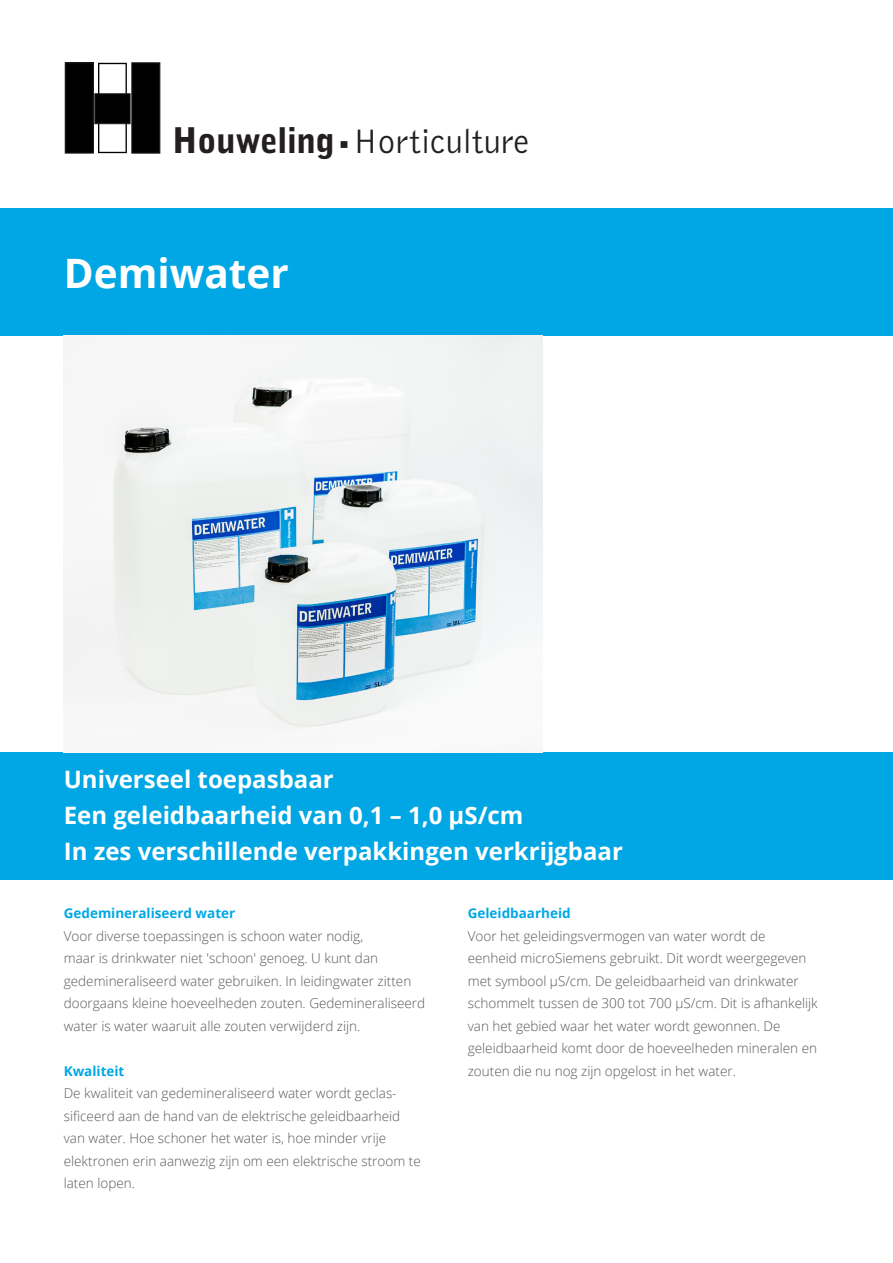
<style>
.page{position:relative;width:893px;height:1263px;background:#fff}
.page>*{position:absolute;margin:0;border:0;box-sizing:border-box;transform-origin:0 0}
.t1{font:700 40.5px "Open Sans";color:#fff}
.t2{font:300 35.1px "Bell Gothic Std";letter-spacing:-.01em;color:#231f20}
.t3{font:700 24px "Open Sans";color:#fff}
.t4{font:300 13.5px/22.5px "Open Sans";color:#57585a}
.t5{font:700 13.5px "Open Sans";color:#00a7e4}
.s1{font-weight:900}
</style>
<div class="page">
<div style="left:0;top:753px;width:893px;height:127px;background:#00a7e4"></div>
<div style="left:65px;top:63px;width:28px;height:90px;background:#000"></div>
<div style="left:65px;top:63px;width:28px;height:90px;border:1px solid #231f20"></div>
<div style="left:132px;top:63px;width:28px;height:90px;background:#000;border:1px solid #231f20"></div>
<svg style="left:98px;top:63px;width:29px;height:90px"></svg>
<div style="left:95px;top:94px;width:35px;height:30px;background:#000;border:1px solid #231f20"></div>
<div style="left:0;top:208px;width:893px;height:128px;background:#00a7e4"></div>
<img style="left:64px;top:336px;width:478px;height:392px">
<p class="t2" style="left:172px;top:123px;width:359px"><span class="s1">Houweling</span> Horticulture</p>
<p class="t1" style="left:64px;top:244px;width:227px">Demiwater</p>
<p class="t3" style="left:64px;top:762px;width:271px">Universeel toepasbaar</p>
<p class="t3" style="left:64px;top:798px;width:461px">Een geleidbaarheid van 0,1 – 1,0 µS/cm</p>
<p class="t3" style="left:64px;top:834px;width:561px">In zes verschillende verpakkingen verkrijgbaar</p>
<p class="t5" style="left:64px;top:904px;width:173px">Gedemineraliseerd water</p>
<p class="t4" style="left:64px;top:924px;width:363px">Voor diverse toepassingen is schoon water nodig,<br>maar is drinkwater niet 'schoon' genoeg. U kunt dan gedemineraliseerd water gebruiken. In leidingwater zitten doorgaans kleine hoeveelheden zouten. Gedemineraliseerd water is water waaruit alle zouten verwijderd zijn.</p>
<p class="t5" style="left:64px;top:1061px;width:62px">Kwaliteit</p>
<p class="t4" style="left:64px;top:1082px;width:358px">De kwaliteit van gedemineraliseerd water wordt geclas&shy;sificeerd aan de hand van de elektrische geleidbaarheid van water. Hoe schoner het water is, hoe minder vrije elektronen erin aanwezig zijn om een elektrische stroom te laten lopen.</p>
<p class="t5" style="left:468px;top:904px;width:105px">Geleidbaarheid</p>
<p class="t4" style="left:468px;top:924px;width:352px">Voor het geleidingsvermogen van water wordt de eenheid microSiemens gebruikt. Dit wordt weergegeven met symbool µS/cm. De geleidbaarheid van drinkwater schommelt tussen de 300 tot 700 µS/cm. Dit is afhankelijk van het gebied waar het water wordt gewonnen. De geleidbaarheid komt door de hoeveelheden mineralen en zouten die nu nog zijn opgelost in het water.</p>
</div>
